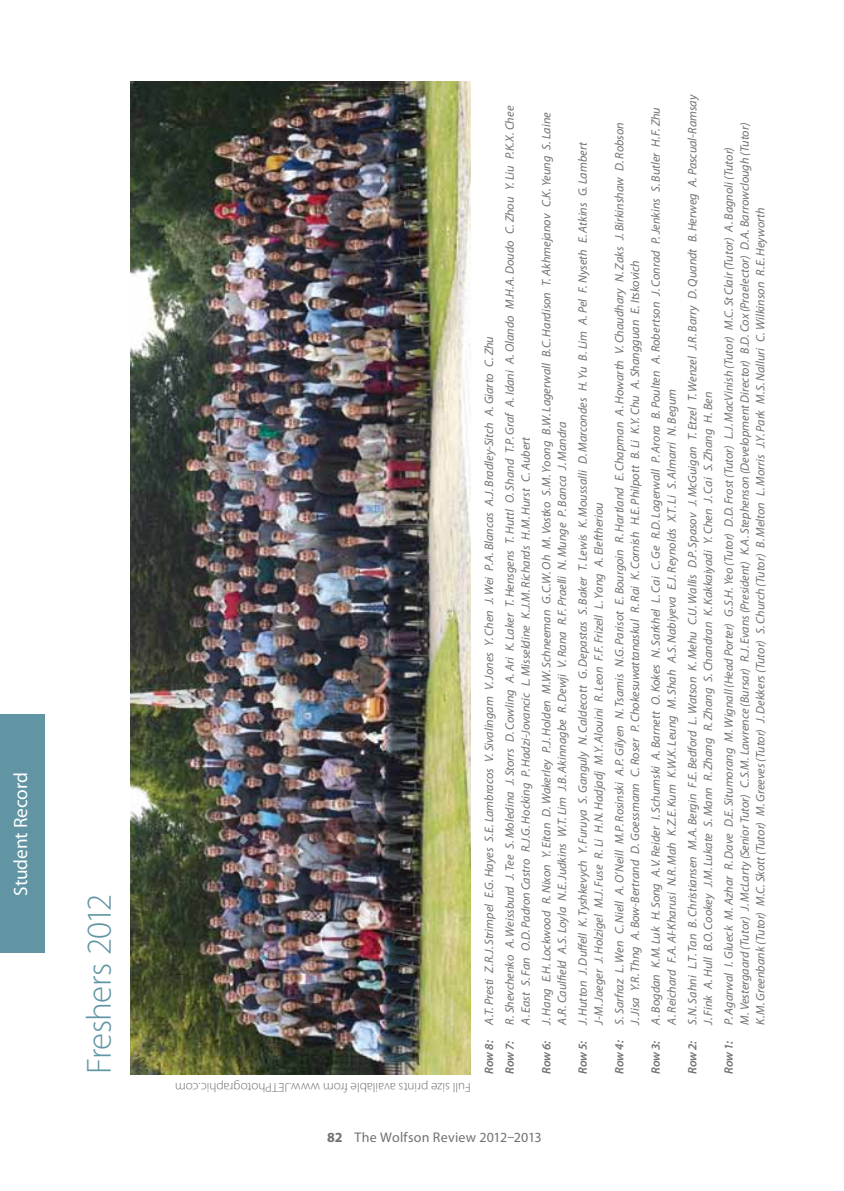
<style>
.page{position:relative;width:844px;height:1191px;background:#fff}
.page>*{position:absolute;margin:0;border:0;box-sizing:border-box;transform-origin:0 0}
.t1{font:300 35px "Myriad Pro";letter-spacing:-.025em;color:#6195a3}
.t2{font:19.25px "Myriad Pro";color:#fff}
.t3{font:14px "Myriad Pro";letter-spacing:.015em;color:#717073}
.t4{font:300 13.12px "Myriad Pro";letter-spacing:-.005em;color:#717073}
.t5{font:italic 12.25px/15.8px "Myriad Pro";color:#717073}
.t6{font:italic 600 12.25px "Myriad Pro";letter-spacing:.005em;color:#717073}
.s1{font-weight:700}
</style>
<div class="page">
<div style="left:0;top:714px;width:45px;height:238px;background:#6195a3"></div>
<img style="left:130px;top:82px;width:340px;height:992px">
<h2 class="t2" style="left:9px;top:895px;width:125px;rotate:-90deg">Student Record</h2>
<h1 class="t1" style="left:80px;top:1074px;width:182px;rotate:-90deg">Freshers 2012</h1>
<p class="t4" style="left:470px;top:1094px;width:297px;rotate:-180deg">Full size prints available from www.JETPhotographic.com</p>
<p class="t5" style="left:481px;top:1024px;width:690px;rotate:-90deg">A.T. Presti Z.R.J. Strimpel E.G. Hayes S.E. Lambracos V. Sivalingam V. Jones Y. Chen J. Wei P.A. Blancas A.J. Bradley-Sitch A. Giarto C. Zhu</p>
<p class="t6" style="left:481px;top:1074px;width:35px;rotate:-90deg">Row 8:</p>
<p class="t5" style="left:501px;top:1024px;width:920px;rotate:-90deg">R. Shevchenko A. Weissburd J. Tee S. Moledina J. Storrs D. Cowling A. Ari K. Laker T. Hensgens T. Huttl O. Shand T.P. Graf A. Idani A. Olando M.H.A. Doudo C. Zhou Y. Liu P.K.X. Chee<br>A. East S. Fan O.D. Padron Castro R.J.G. Hocking P. Hadzi-Jovancic L. Misseldine K.J.M. Richards H.M. Hurst C. Aubert</p>
<p class="t6" style="left:502px;top:1074px;width:35px;rotate:-90deg">Row 7:</p>
<p class="t5" style="left:538px;top:1024px;width:913px;rotate:-90deg">J. Hang E.H. Lockwood R. Nixon Y. Eitan D. Wakerley P.J. Holden M.W. Schneeman G.C.W. Oh M. Vostko S.M. Yoong B.W. Lagerwall B.C. Hardison T. Akhmejanov C.K. Yeung S. Laine<br>A.R. Caulfield A.S. Loyla N.E. Judkins W.T. Lim J.B. Akinnagbe R. Dewji V. Rana R.F. Praelli N. Munge P. Banca J. Mandra</p>
<p class="t6" style="left:538px;top:1074px;width:35px;rotate:-90deg">Row 6:</p>
<p class="t5" style="left:574px;top:1024px;width:884px;rotate:-90deg">J. Hutton J. Duffell K. Tyshkevych Y. Furuya S. Ganguly N. Caldecott G. Depastas S. Baker T. Lewis K. Moussalli D. Marcondes H. Yu B. Lim A. Pel F. Nyseth E. Atkins G. Lambert<br>J-M. Jaeger J. Holzigel M.J. Fuse R. Li H.N. Hadjadj M.Y. Alouini R. Leon F.F. Frizell L. Yang A. Eleftheriou</p>
<p class="t6" style="left:575px;top:1074px;width:35px;rotate:-90deg">Row 5:</p>
<p class="t5" style="left:611px;top:1024px;width:904px;rotate:-90deg">S. Sarfraz L. Wen C. Niell A. O’Neill M.P. Rosinski A.P. Gilyen N. Tsamis N.G. Parisot E. Bourgoin R. Hartland E. Chapman A. Howarth V. Chaudhary N. Zaks J. Birkinshaw D. Robson<br>J. Jisa Y.R. Thng A. Bow-Bertrand D. Goessmann C. Roser P. Chokesuwattanaskul R. Rai K. Cornish H.E. Philpott B. Li K.Y. Chu A. Shangguan E. Itskovich</p>
<p class="t6" style="left:611px;top:1074px;width:35px;rotate:-90deg">Row 4:</p>
<p class="t5" style="left:647px;top:1024px;width:919px;rotate:-90deg">A. Bogdan K.M. Luk H. Song A.V. Reider I. Schumski A. Barnett O. Kokes N. Sarkhel L. Cai C. Ge R.D. Lagerwall P. Arora B. Poulten A. Robertson J. Conrad P. Jenkins S. Butler H.F. Zhu<br>A. Reichard F.A. Al-Kharusi N.R. Mah K.Z.E. Kum K.W.K. Leung M. Shah A.S. Nabiyeva E.J. Reynolds X.T. Li S. Almarri N. Begum</p>
<p class="t6" style="left:648px;top:1074px;width:35px;rotate:-90deg">Row 3:</p>
<p class="t5" style="left:684px;top:1024px;width:932px;rotate:-90deg">S.N. Sahni L.T. Tan B. Christiansen M.A. Bergin F.E. Bedford L. Watson K. Mehu C.U. Wallis D.P. Spasov J. McGuigan T. Etzel T. Wenzel J.R. Barry D. Quandt B. Herweg A. Pascual-Ramsay<br>J. Fink A. Hull B.O. Cookey J.M. Lukate S. Mann R. Zhang R. Zhang S. Chandran K. Kakkaiyadi Y. Chen J. Cai S. Zhang H. Ben</p>
<p class="t6" style="left:684px;top:1074px;width:35px;rotate:-90deg">Row 2:</p>
<p class="t5" style="left:720px;top:1024px;width:903px;rotate:-90deg">P. Agarwal I. Glueck M. Azhar R. Dave D.E. Situmorang M. Wignall (Head Porter) G.S.H. Yeo (Tutor) D.D. Frost (Tutor) L.J. MacVinish (Tutor) M.C. St Clair (Tutor) A. Bagnoli (Tutor)<br>M. Vestergaard (Tutor) J. McLarty (Senior Tutor) C.S.M. Lawrence (Bursar) R.J. Evans (President) K.A. Stephenson (Development Director) B.D. Cox (Praelector) D.A. Barrowclough (Tutor)<br>K.M. Greenbank (Tutor) M.C. Skott (Tutor) M. Greeves (Tutor) J. Dekkers (Tutor) S. Church (Tutor) B. Melton L. Morris J.Y. Park M.S. Nalluri C. Wilkinson R.E. Heyworth</p>
<p class="t6" style="left:720px;top:1074px;width:35px;rotate:-90deg">Row 1:</p>
<p class="t3" style="left:327px;top:1129px;width:216px"><span class="s1">82</span> The Wolfson Review 2012–2013</p>
</div>
